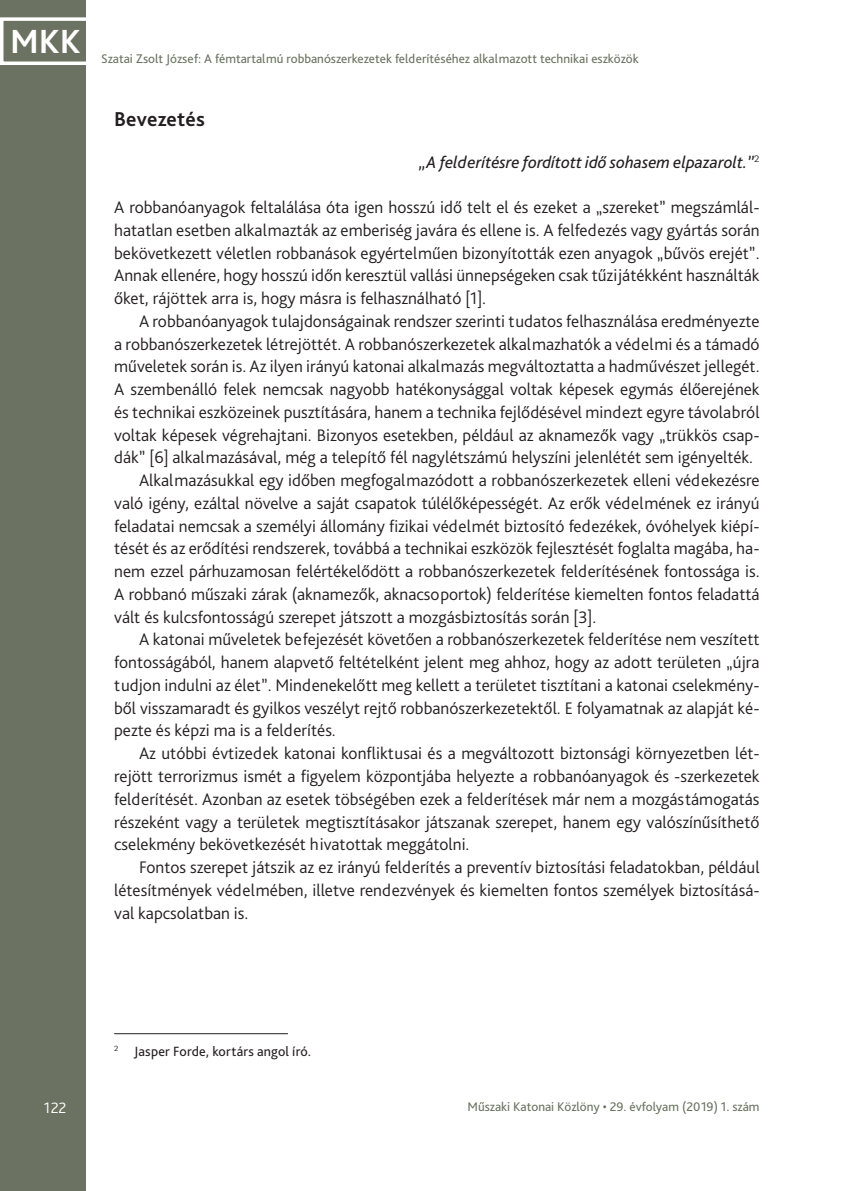
<style>
.page{position:relative;width:844px;height:1191px;background:#fff}
.page>*{position:absolute;margin:0;border:0;box-sizing:border-box;transform-origin:0 0}
.t1{font:700 35px "Bliss Pro";color:#fff}
.Címsor_1{font:700 21px "Bliss Pro";letter-spacing:.01em;color:#231f20}
.Szöveg{font:300 17.5px/22.8px "Bliss Pro";color:#231f20;text-align:justify}
.Szöveg_1st___3_mm{font:300 17.5px/22.8px "Bliss Pro";color:#231f20;text-align:justify}
.Szöveg_1st{font:italic 17.5px "Bliss Pro";color:#231f20}
.t2{font:300 15.75px "Bliss Pro";color:#fff}
.Lábjegyzet{font:14px "Bliss Pro";letter-spacing:.015em;color:#231f20}
.t3{font:13.12px "Bliss Pro";color:#6c7261}
</style>
<div class="page">
<div style="left:0;top:0;width:85px;height:1191px;background:#6c7261"></div>
<div style="left:0;top:17px;width:94px;height:48px;border:4px solid #fff"></div>
<hr style="left:114px;top:1033px;width:174px;height:1px;background:#231f20">
<h1 class="t1" style="left:10px;top:20px;width:72px">MKK</h1>
<p class="t3" style="left:101px;top:50px;width:539px">Szatai Zsolt József: A fémtartalmú robbanószerkezetek felderítéséhez alkalmazott technikai eszközök</p>
<p class="Címsor_1" style="left:114px;top:105px;width:92px">Bevezetés</p>
<p class="Szöveg_1st" style="left:419px;top:151px;width:341px">„A felderítésre fordított idő sohasem elpazarolt.”<sup>2</sup></p>
<p class="Szöveg_1st___3_mm" style="left:114px;top:195px;width:646px">A robbanóanyagok feltalálása óta igen hosszú idő telt el és ezeket a „szereket” megszámlál&shy;hatatlan esetben alkalmazták az emberiség javára és ellene is. A felfedezés vagy gyártás során bekövetkezett véletlen robbanások egyértelműen bizonyították ezen anyagok „bűvös erejét”.<br>Annak ellenére, hogy hosszú időn keresztül vallási ünnepségeken csak tűzijátékként használták őket, rájöttek arra is, hogy másra is felhasználható [1].</p>
<p class="Szöveg" style="left:114px;top:309px;width:646px;text-indent:25px">A robbanóanyagok tulajdonságainak rendszer szerinti tudatos felhasználása eredményezte a robbanószerkezetek létrejöttét. A robbanószerkezetek alkalmazhatók a védelmi és a támadó műveletek során is. Az ilyen irányú katonai alkalmazás megváltoztatta a hadművészet jellegét.<br>A szembenálló felek nemcsak nagyobb hatékonysággal voltak képesek egymás élőerejének és technikai eszközeinek pusztítására, hanem a technika fejlődésével mindezt egyre távolabról voltak képesek végrehajtani. Bizonyos esetekben, például az aknamezők vagy „trükkös csap&shy;dák” [6] alkalmazásával, még a telepítő fél nagylétszámú helyszíni jelenlétét sem igényelték.</p>
<p class="Szöveg" style="left:114px;top:468px;width:646px;text-indent:25px">Alkalmazásukkal egy időben megfogalmazódott a robbanószerkezetek elleni védekezésre való igény, ezáltal növelve a saját csapatok túlélőképességét. Az erők védelmének ez irányú feladatai nemcsak a személyi állomány fizikai védelmét biztosító fedezékek, óvóhelyek kiépí&shy;tését és az erődítési rendszerek, továbbá a technikai eszközök fejlesztését foglalta magába, ha&shy;nem ezzel párhuzamosan felértékelődött a robbanószerkezetek felderítésének fontossága is.<br>A robbanó műszaki zárak (aknamezők, aknacsoportok) felderítése kiemelten fontos feladattá vált és kulcsfontosságú szerepet játszott a mozgásbiztosítás során [3].</p>
<p class="Szöveg" style="left:114px;top:628px;width:646px;text-indent:25px">A katonai műveletek befejezését követően a robbanószerkezetek felderítése nem veszített fontosságából, hanem alapvető feltételként jelent meg ahhoz, hogy az adott területen „újra tudjon indulni az élet”. Mindenekelőtt meg kellett a területet tisztítani a katonai cselekmény&shy;ből visszamaradt és gyilkos veszélyt rejtő robbanószerkezetektől. E folyamatnak az alapját ké&shy;pezte és képzi ma is a felderítés.</p>
<p class="Szöveg" style="left:114px;top:741px;width:646px;text-indent:25px">Az utóbbi évtizedek katonai konfliktusai és a megváltozott biztonsági környezetben lét&shy;rejött terrorizmus ismét a figyelem központjába helyezte a robbanóanyagok és -szerkezetek felderítését. Azonban az esetek töbségében ezek a felderítések már nem a mozgástámogatás részeként vagy a területek megtisztításakor játszanak szerepet, hanem egy valószínűsíthető cselekmény bekövetkezését hivatottak meggátolni.</p>
<p class="Szöveg" style="left:114px;top:855px;width:646px;text-indent:25px">Fontos szerepet játszik az ez irányú felderítés a preventív biztosítási feladatokban, például létesítmények védelmében, illetve rendezvények és kiemelten fontos személyek biztosításá&shy;val kapcsolatban is.</p>
<p class="Lábjegyzet" style="left:114px;top:1042px;width:198px"><sup>2</sup> Jasper Forde, kortárs angol író.</p>
<p class="t2" style="left:44px;top:1098px;width:24px">122</p>
<p class="t3" style="left:467px;top:1098px;width:293px">Műszaki Katonai Közlöny • 29. évfolyam (2019) 1. szám</p>
</div>
